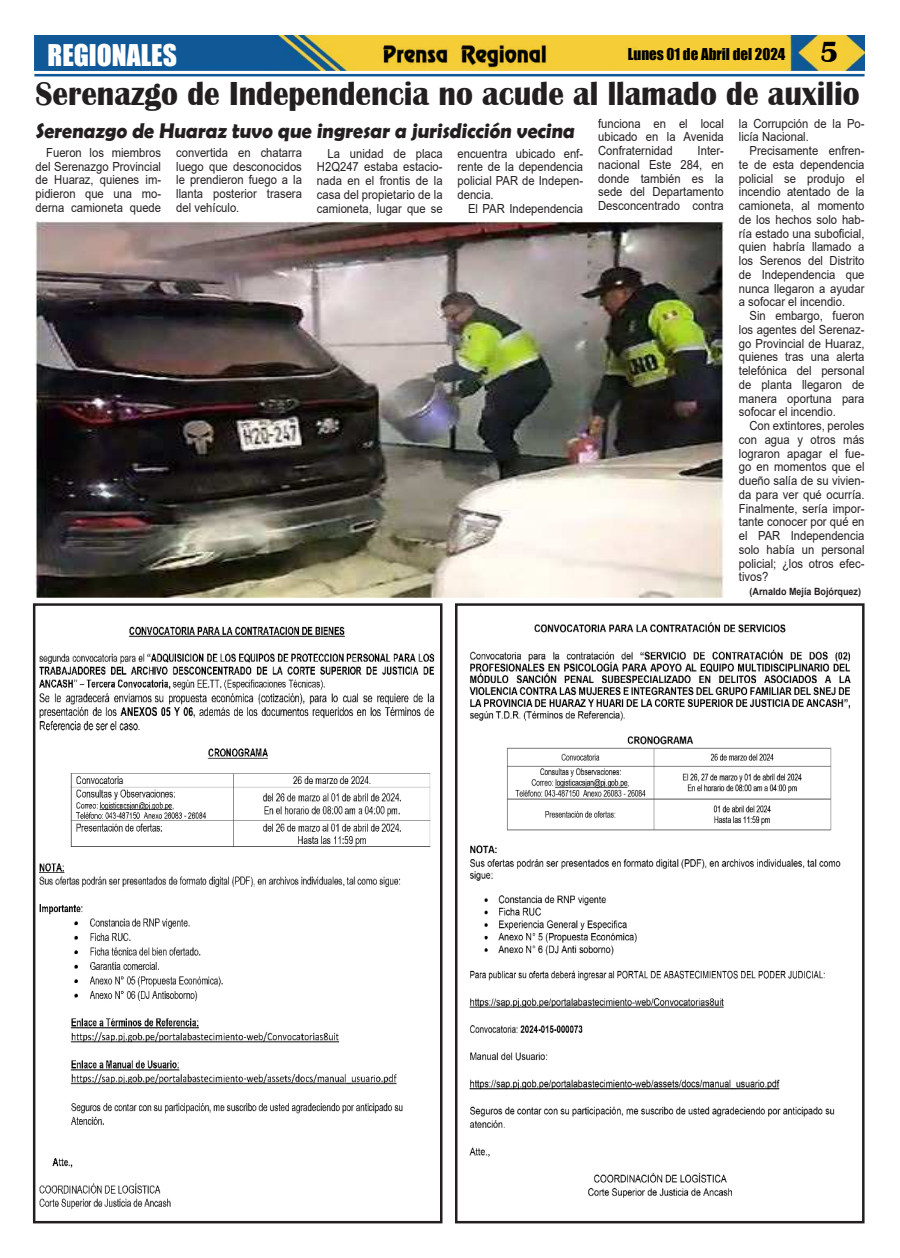
<style>
.page{position:relative;width:900px;height:1258px;background:#fff}
.page>*{position:absolute;margin:0;border:0;box-sizing:border-box;transform-origin:0 0}
.t1{font:700 34.25px "Britannic";color:#231f20;scale:.91 1}
.t2{font:27.5px "Impact";color:#fff}
.t3{font:700 21.25px "Berlin Sans FB Demi";color:#231f20;scale:.95 1}
.t4{font:15px "Impact";color:#000}
.t5{font:12.5px/13.8px "Arial";color:#231f20;text-align:justify;scale:.9 1}
.t6{font:700 10px "Arial";color:#231f20;scale:.9 1}
.s1{font-family:"Britannic";font-weight:700;font-size:30px}
</style>
<div class="page">
<img style="left:34px;top:35px;width:831px;height:35px">
<hr style="left:34px;top:74px;width:831px;height:2px;background:#0f5998">
<img style="left:380px;top:41px;width:169px;height:27px">
<img style="left:469px;top:622px;width:382px;height:576px">
<div style="left:455px;top:603px;width:410px;height:620px;border:2px solid #231f20"></div>
<img style="left:39px;top:626px;width:396px;height:583px">
<div style="left:33px;top:603px;width:410px;height:620px;border:2px solid #231f20"></div>
<img style="left:36px;top:221px;width:688px;height:378px">
<h2 class="t2" style="left:48px;top:40px;width:131px">REGIONALES</h2>
<p class="t4" style="left:628px;top:46px;width:212px">Lunes 01 de Abril del 2024 <span class="s1">5</span></p>
<h1 class="t1" style="left:35px;top:82px;width:907px">Serenazgo de Independencia no acude al llamado de auxilio</h1>
<p class="t5" style="left:36px;top:147px;width:141px;text-indent:11px">Fueron los miembros del Serenazgo Provincial de Huaraz, quienes im&shy;pidieron que una mo&shy;derna camioneta quede</p>
<p class="t5" style="left:176px;top:146px;width:141px">convertida en chatarra luego que desconocidos le prendieron fuego a la llanta posterior trasera del vehículo.</p>
<p class="t5" style="left:317px;top:147px;width:141px;text-indent:11px">La unidad de placa H2Q247 estaba estacio&shy;nada en el frontis de la casa del propietario de la camioneta, lugar que se</p>
<p class="t5" style="left:598px;top:117px;width:141px">funciona en el local ubicado en la Avenida Confraternidad</p>
<p class="t5" style="left:739px;top:117px;width:141px">la Corrupción de la Po&shy;licía Nacional.</p>
<p class="t5" style="left:739px;top:145px;width:141px;text-indent:11px">Precisamente enfren&shy;te de esta dependencia policial se produjo el incendio atentado de la camioneta, al momento de los hechos solo hab&shy;ría estado una subo昀椀cial, quien habría llamado a los Serenos del Distrito de Independencia que nunca llegaron a ayudar a sofocar el incendio.</p>
<p class="t5" style="left:739px;top:310px;width:141px;text-indent:11px">Sin embargo, fueron los agentes del Serenaz&shy;go Provincial de Huaraz, quienes tras una alerta telefónica del personal de planta llegaron de manera oportuna para sofocar el incendio.</p>
<p class="t5" style="left:739px;top:420px;width:141px;text-indent:11px">Con extintores, peroles con agua y otros más lograron apagar el fue&shy;go en momentos que el dueño salía de su vivien&shy;da para ver qué ocurría.<br>Finalmente, sería impor&shy;tante conocer por qué en el PAR Independencia solo había un personal policial; ¿los otros efec&shy;tivos?</p>
<p class="t6" style="left:750px;top:588px;width:125px">(Arnaldo Mejía Bojórquez)</p>
<h3 class="t3" style="left:35px;top:123px;width:571px">Serenazgo de Huaraz tuvo que ingresar a jurisdicción vecina</h3>
<p class="t5" style="left:458px;top:147px;width:141px">encuentra ubicado enf&shy;rente de la dependencia policial PAR de Indepen&shy;dencia.</p>
<p class="t5" style="left:468px;top:202px;width:129px">El PAR Independencia</p>
<p class="t5" style="left:598px;top:145px;width:141px;text-indent:99px">Inter&shy;nacional Este 284, en donde también es la sede del Departamento Desconcentrado contra</p>
</div>
